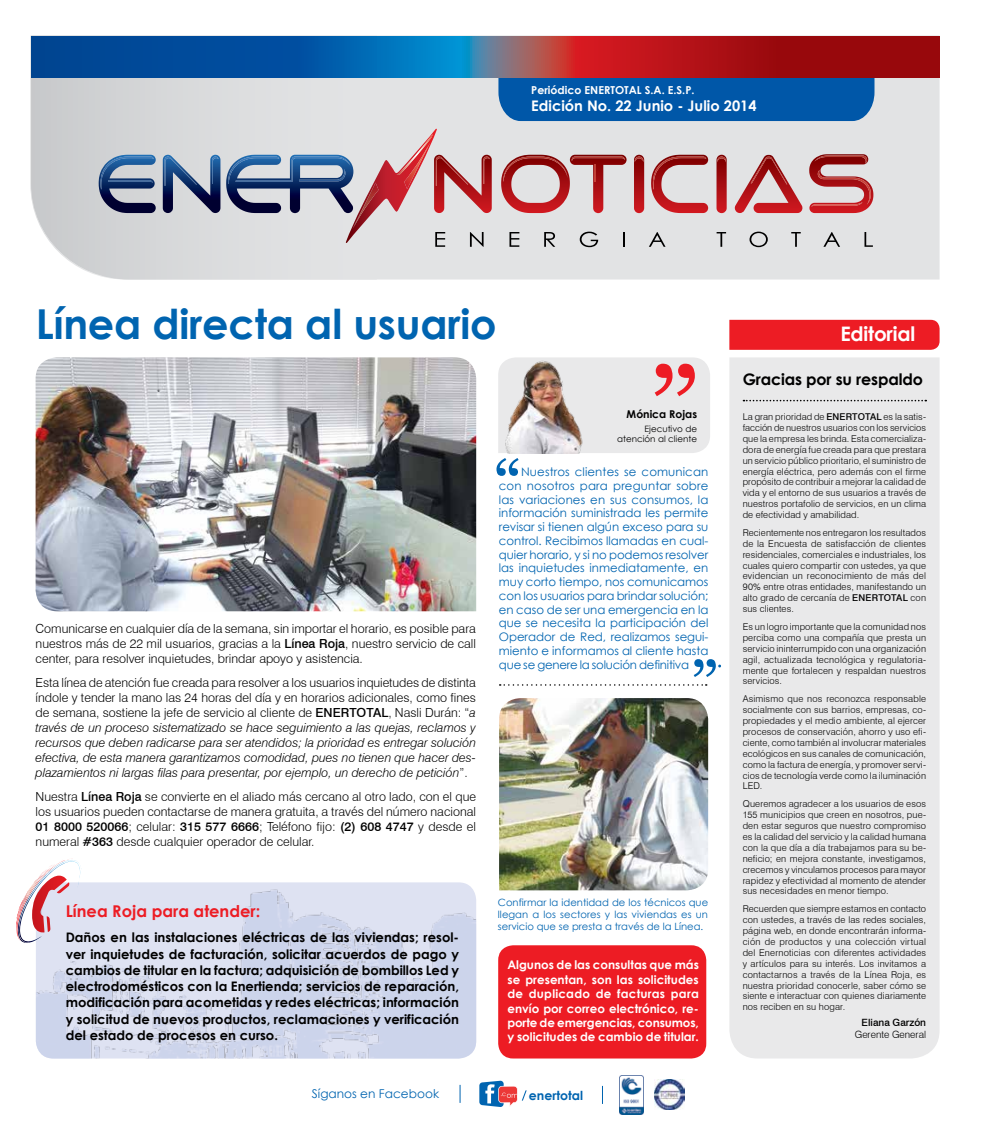
<style>
.page{position:relative;width:993px;height:1134px;background:#fff}
.page>*{position:absolute;margin:0;border:0;box-sizing:border-box;transform-origin:0 0}
.t1{font:700 41.25px "Century Gothic";letter-spacing:-.005em;color:#0064b0}
.t2{font:700 20px "Century Gothic";letter-spacing:-.01em;color:#fff}
.t3{font:700 16.25px "Century Gothic";color:#ed1c24}
.t4{font:700 15.88px "Century Gothic";letter-spacing:-.01em;color:#000}
.t5{font:700 14.62px "Century Gothic";color:#fff}
.t6{font:700 13.12px/16.2px "Century Gothic";color:#000;text-align:justify}
.t7{font:italic 300 12.5px/15px "Swiss 721 BT";color:#000;text-align:justify}
.t8{font:300 12.5px/15px "Swiss 721 BT";color:#000;text-align:justify}
.t9{font:700 12.5px "Century Gothic";color:#0064b0}
.t10{font:12.12px "Century Gothic";color:#0064b0}
.t11{font:700 11.88px/14.4px "Century Gothic";color:#fff;text-align:justify}
.t12{font:11.75px/13.8px "Century Gothic";letter-spacing:-.02em;color:#0064b0;text-align:justify}
.t13{font:700 11px "Century Gothic";color:#fff}
.t14{font:700 10.75px "Century Gothic";color:#000}
.t15{font:10px/11.9px "Century Gothic";color:#0064b0;text-align:justify}
.t16{font:300 10px "Swiss 721 BT";color:#000}
.t17{font:500 10px "Swiss 721 BT";color:#000}
.t18{font:300 9.38px/10.9px "Swiss 721 BT";letter-spacing:.015em;color:#000;text-align:justify}
.t19{font:8.75px/10px "Century Gothic";color:#000;text-align:right}
.s1{font-weight:500}
.s2{font-style:normal}
.s3{font-weight:500;font-style:normal}
</style>
<div class="page">
<img style="left:36px;top:882px;width:440px;height:176px">
<div style="left:729px;top:357px;width:210px;height:701px;background:#e9e9ea"></div>
<div style="left:729px;top:320px;width:210px;height:30px;background:#ed1c24"></div>
<svg style="left:743px;top:400px;width:182px;height:1px"></svg>
<img style="left:36px;top:357px;width:440px;height:254px">
<img style="left:499px;top:698px;width:209px;height:192px">
<svg style="left:496px;top:357px;width:213px;height:119px"></svg>
<svg style="left:693px;top:659px;width:27px;height:18px"></svg>
<svg style="left:499px;top:684px;width:207px;height:2px"></svg>
<div style="left:498px;top:945px;width:208px;height:113px;background:#ed1c24;border-radius:15px"></div>
<svg style="left:16px;top:858px;width:65px;height:85px"></svg>
<svg style="left:459px;top:1085px;width:1px;height:18px"></svg>
<svg style="left:479px;top:1081px;width:47px;height:26px"></svg>
<img style="left:654px;top:1079px;width:30px;height:30px">
<img style="left:619px;top:1075px;width:24px;height:39px">
<svg style="left:602px;top:1086px;width:1px;height:18px"></svg>
<div style="left:31px;top:35px;width:908px;height:245px;background:#e2e3e4"></div>
<div style="left:498px;top:78px;width:376px;height:43px;background:#0057a8"></div>
<svg style="left:377px;top:36px;width:561px;height:42px;background:#893141"></svg>
<div style="left:156px;top:78px;width:221px;height:202px;background:#dcdddf"></div>
<img style="left:156px;top:36px;width:221px;height:42px">
<svg style="left:651px;top:155px;width:57px;height:58px;background:#cb9092"></svg>
<svg style="left:30px;top:36px;width:126px;height:244px;background:#a6b5c6"></svg>
<svg style="left:163px;top:155px;width:57px;height:58px;background:#7483a0"></svg>
<svg style="left:633px;top:155px;width:11px;height:58px"></svg>
<svg style="left:716px;top:155px;width:10px;height:58px"></svg>
<svg style="left:501px;top:155px;width:125px;height:58px;background:#ca9294"></svg>
<svg style="left:734px;top:155px;width:68px;height:58px;background:#ce9092"></svg>
<svg style="left:809px;top:154px;width:64px;height:59px;background:#c57a7c"></svg>
<svg style="left:226px;top:129px;width:265px;height:118px;background:#c0b3bb"></svg>
<svg style="left:509px;top:232px;width:10px;height:15px"></svg>
<svg style="left:544px;top:232px;width:11px;height:15px"></svg>
<svg style="left:579px;top:232px;width:19px;height:15px"></svg>
<svg style="left:622px;top:232px;width:2px;height:15px"></svg>
<svg style="left:648px;top:232px;width:17px;height:15px"></svg>
<svg style="left:716px;top:232px;width:9px;height:15px"></svg>
<svg style="left:749px;top:232px;width:18px;height:15px"></svg>
<svg style="left:791px;top:232px;width:9px;height:15px"></svg>
<svg style="left:823px;top:232px;width:16px;height:15px"></svg>
<svg style="left:864px;top:232px;width:8px;height:15px"></svg>
<p class="t13" style="left:531px;top:83px;width:165px">Periódico ENERTOTAL S.A. E.S.P.</p>
<h3 class="t5" style="left:531px;top:97px;width:227px">Edición No. 22 Junio - Julio 2014</h3>
<h1 class="t1" style="left:36px;top:298px;width:462px">Línea directa al usuario</h1>
<h2 class="t2" style="left:840px;top:321px;width:76px">Editorial</h2>
<h3 class="t4" style="left:742px;top:370px;width:182px">Gracias por su respaldo</h3>
<p class="t14" style="left:626px;top:407px;width:72px">Mónica Rojas</p>
<h3 class="t8" style="left:36px;top:621px;width:442px">Comunicarse en cualquier día de la semana, sin importar el horario, es posible para nuestros más de 22 mil usuarios, gracias a la <span class="s1">Línea Roja</span>, nuestro servicio de call center, para resolver inquietudes, brindar apoyo y asistencia.</h3>
<p class="t7" style="left:36px;top:675px;width:442px"><span class="s2">Esta línea de atención fue creada para resolver a los usuarios inquietudes de distinta índole y tender la mano las 24 horas del día y en horarios adicionales, como fines de semana, sostiene la jefe de servicio al cliente de</span> <span class="s3">ENERTOTAL</span><span class="s2">, Nasli Durán: “</span>a través de un proceso sistematizado se hace seguimiento a las quejas, reclamos y recursos que deben radicarse para ser atendidos; la prioridad es entregar solución efectiva, de esta manera garantizamos comodidad, pues no tienen que hacer des&shy;plazamientos ni largas filas para presentar, por ejemplo, un derecho de petición<span class="s2">”.</span></p>
<p class="t8" style="left:36px;top:789px;width:442px">Nuestra <span class="s1">Línea Roja</span> se convierte en el aliado más cercano al otro lado, con el que los usuarios pueden contactarse de manera gratuita, a través del número nacional <span class="s1">01 8000 520066</span>; celular: <span class="s1">315 577 6666</span>; Teléfono fijo: <span class="s1">(2) 608 4747</span> y desde el numeral <span class="s1">#363</span> desde cualquier operador de celular.</p>
<h3 class="t3" style="left:66px;top:901px;width:196px">Línea Roja para atender:</h3>
<p class="t6" style="left:66px;top:929px;width:394px">Daños en las instalaciones eléctricas de las viviendas; resol&shy;ver inquietudes de facturación, solicitar acuerdos de pago y cambios de titular en la factura; adquisición de bombillos Led y electrodomésticos con la Enertienda; servicios de reparación, modificación para acometidas y redes eléctricas; información y solicitud de nuevos productos, reclamaciones y verificación del estado de procesos en curso.</p>
<p class="t19" style="left:617px;top:423px;width:81px">Ejecutivo de atención al cliente</p>
<p class="t12" style="left:499px;top:465px;width:211px;text-indent:22px">Nuestros clientes se comunican con nosotros para preguntar sobre las variaciones en sus consumos, la información suministrada les permite revisar si tienen algún exceso para su control. Recibimos llamadas en cual&shy;quier horario, y si no podemos resolver las inquietudes inmediatamente, en muy corto tiempo, nos comunicamos con los usuarios para brindar solución; en caso de ser una emergencia en la que se necesita la participación del Operador de Red, realizamos segui&shy;miento e informamos al cliente hasta que se genere la solución definitiva</p>
<p class="t15" style="left:498px;top:896px;width:212px">Confirmar la identidad de los técnicos que llegan a los sectores y las viviendas es un servicio que se presta a través de la Línea.</p>
<p class="t11" style="left:507px;top:958px;width:193px">Algunos de las consultas que más se presentan, son las solicitudes de duplicado de facturas para envío por correo electrónico, re&shy;porte de emergencias, consumos, y solicitudes de cambio de titular.</p>
<p class="t10" style="left:312px;top:1087px;width:129px">Síganos en Facebook</p>
<h3 class="t9" style="left:528px;top:1087px;width:56px">enertotal</h3>
<p class="t18" style="left:742px;top:411px;width:185px">La gran prioridad de <span class="s1">ENERTOTAL</span> es la satis&shy;facción de nuestros usuarios con los servicios que la empresa les brinda. Esta comercializa&shy;dora de energía fue creada para que prestara un servicio público prioritario, el suministro de energía eléctrica, pero además con el firme propósito de contribuir a mejorar la calidad de vida y el entorno de sus usuarios a través de nuestros portafolio de servicios, en un clima de efectividad y amabilidad.</p>
<p class="t18" style="left:742px;top:527px;width:185px">Recientemente nos entregaron los resultados de la Encuesta de satisfacción de clientes residenciales, comerciales e industriales, los cuales quiero compartir con ustedes, ya que evidencian un reconocimiento de más del 90% entre otras entidades, manifestando un alto grado de cercanía de <span class="s1">ENERTOTAL</span> con sus clientes.</p>
<p class="t18" style="left:742px;top:621px;width:185px">Es un logro importante que la comunidad nos perciba como una compañía que presta un servicio ininterrumpido con una organización agil, actualizada tecnológica y regulatoria&shy;mente que fortalecen y respaldan nuestros servicios.</p>
<p class="t18" style="left:742px;top:694px;width:185px">Asimismo que nos reconozca responsable socialmente con sus barrios, empresas, co&shy;propiedades y el medio ambiente, al ejercer procesos de conservación, ahorro y uso efi&shy;ciente, como también al involucrar materiales ecológicos en sus canales de comunicación, como la factura de energía, y promover servi&shy;cios de tecnología verde como la iluminación LED.</p>
<p class="t18" style="left:742px;top:798px;width:185px">Queremos agradecer a los usuarios de esos 155 municipios que creen en nosotros, pue&shy;den estar seguros que nuestro compromiso es la calidad del servicio y la calidad humana con la que día a día trabajamos para su be&shy;neficio; en mejora constante, investigamos, crecemos y vinculamos procesos para mayor rapidez y efectividad al momento de atender sus necesidades en menor tiempo.</p>
<p class="t18" style="left:742px;top:903px;width:185px">Recuerden que siempre estamos en contacto con ustedes, a través de las redes sociales, página web, en donde encontrarán informa&shy;ción de productos y una colección virtual del Enernoticias con diferentes actividades y artículos para su interés. Los invitamos a contactarnos a través de la Línea Roja, es nuestra prioridad conocerle, saber cómo se siente e interactuar con quienes diariamente nos reciben en su hogar.</p>
<p class="t17" style="left:861px;top:1017px;width:66px">Eliana Garzón</p>
<p class="t16" style="left:854px;top:1029px;width:73px">Gerente General</p>
</div>
